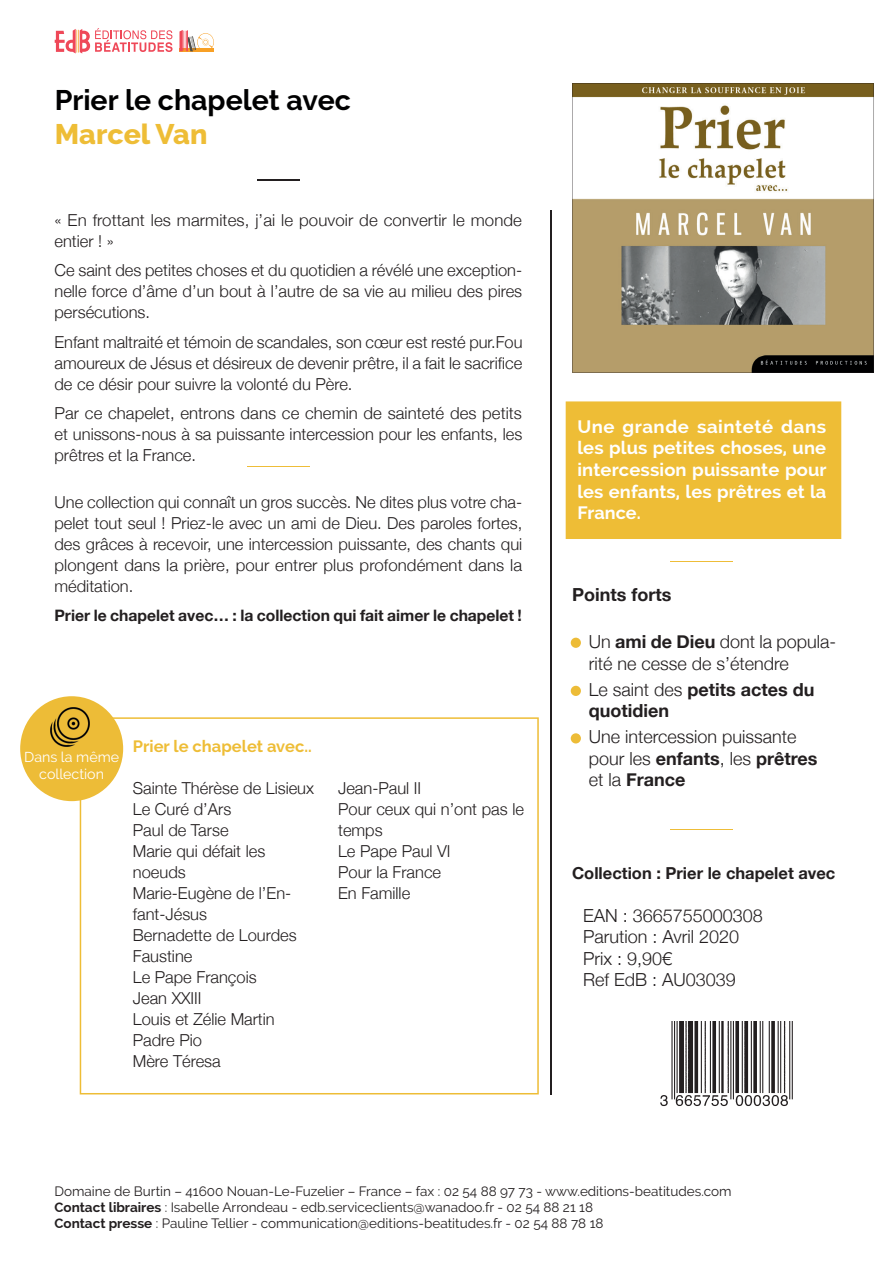
<style>
.page{position:relative;width:893px;height:1263px;background:#fff}
.page>*{position:absolute;margin:0;border:0;box-sizing:border-box;transform-origin:0 0}
.t1{font:700 28.5px "Raleway";color:#000001}
.t2{font:800 28.5px "Raleway";color:#eebd36}
.t3{font:300 18px/21.6px "Helvetica Neue";color:#231f20}
.t4{font:700 18px/21.6px "Raleway";letter-spacing:.005em;color:#fff;text-align:justify}
.t5{font:700 18px/21.6px "Helvetica Neue";color:#231f20}
.t6{font:300 16.5px/21px "Helvetica Neue";color:#231f20;text-align:justify}
.t7{font:700 16.5px "Helvetica Neue";color:#231f20}
.t8{font:700 16.5px "Raleway";color:#eebd36}
.t9{font:700 15.75px "Helvetica Neue";color:#231f20}
.t10{font:14.25px/17.1px "Raleway";color:#fff;text-align:center}
.t11{font:13.5px/16.2px "Raleway";color:#231f20}
.s1{font-weight:700}
.s2{font-weight:300}
</style>
<div class="page">
<hr style="left:550px;top:210px;width:1px;height:884px;background:#231f20">
<hr style="left:671px;top:561px;width:62px;height:1px;background:#eebd38">
<div style="left:566px;top:401px;width:275px;height:138px;background:#eebd36"></div>
<hr style="left:179px;top:49px;width:35px;height:3px;background:#f8a025">
<svg style="left:55px;top:28px;width:118px;height:26px"></svg>
<svg style="left:179px;top:30px;width:35px;height:21px"></svg>
<hr style="left:257px;top:180px;width:43px;height:1px;background:#231f20">
<hr style="left:247px;top:466px;width:63px;height:1px;background:#eebd38">
<hr style="left:671px;top:829px;width:62px;height:1px;background:#eebd38">
<svg style="left:80px;top:717px;width:459px;height:377px"></svg>
<div style="left:20px;top:696px;width:103px;height:105px;background:#edbc37;border-radius:50%"></div>
<img style="left:50px;top:707px;width:40px;height:40px">
<div style="left:571px;top:686px;width:10px;height:10px;background:#edbc37;border-radius:50%"></div>
<div style="left:571px;top:733px;width:10px;height:10px;background:#edbc37;border-radius:50%"></div>
<div style="left:571px;top:638px;width:10px;height:10px;background:#edbc37;border-radius:50%"></div>
<img style="left:660px;top:1021px;width:133px;height:85px">
<svg style="left:572px;top:83px;width:302px;height:289px"></svg>
<h1 class="t1" style="left:55px;top:84px;width:298px">Prier le chapelet avec</h1>
<h1 class="t2" style="left:55px;top:118px;width:154px">Marcel Van</h1>
<p class="t6" style="left:55px;top:208px;width:469px">« En frottant les marmites, j’ai le pouvoir de convertir le monde entier ! »</p>
<p class="t6" style="left:55px;top:259px;width:469px">Ce saint des petites choses et du quotidien a révélé une exception&shy;nelle force d’âme d’un bout à l’autre de sa vie au milieu des pires persécutions.</p>
<p class="t6" style="left:55px;top:330px;width:469px">Enfant maltraité et témoin de scandales, son cœur est resté pur.Fou amoureux de Jésus et désireux de devenir prêtre, il a fait le sacrifice de ce désir pour suivre la volonté du Père.</p>
<p class="t6" style="left:55px;top:402px;width:469px">Par ce chapelet, entrons dans ce chemin de sainteté des petits et unissons-nous à sa puissante intercession pour les enfants, les prêtres et la France.</p>
<p class="t6" style="left:55px;top:490px;width:469px">Une collection qui connaît un gros succès. Ne dites plus votre cha&shy;pelet tout seul ! Priez-le avec un ami de Dieu. Des paroles fortes, des grâces à recevoir, une intercession puissante, des chants qui plongent dans la prière, pour entrer plus profondément dans la méditation.</p>
<p class="t9" style="left:55px;top:603px;width:469px">Prier le chapelet avec… : la collection qui fait aimer le chapelet !</p>
<p class="t10" style="left:24px;top:748px;width:97px">Dans la même collection</p>
<p class="t8" style="left:133px;top:736px;width:180px">Prier le chapelet avec..</p>
<p class="t6" style="left:133px;top:776px;width:183px;text-align:left">Sainte Thérèse de Lisieux<br>Le Curé d’Ars<br>Paul de Tarse<br>Marie qui défait les noeuds<br>Marie-Eugène de l’En&shy;fant-Jésus<br>Bernadette de Lourdes<br>Faustine<br>Le Pape François<br>Jean XXIII<br>Louis et Zélie Martin<br>Padre Pio<br>Mère Téresa</p>
<p class="t6" style="left:338px;top:777px;width:187px;text-align:left">Jean-Paul II<br>Pour ceux qui n’ont pas le temps<br>Le Pape Paul VI<br>Pour la France<br>En Famille</p>
<p class="t4" style="left:577px;top:416px;width:251px">Une grande sainteté dans les plus petites choses, une intercession puissante pour les enfants, les prêtres et la France.</p>
<p class="t5" style="left:572px;top:584px;width:101px">Points forts</p>
<p class="t3" style="left:589px;top:630px;width:249px">Un <span class="s1">ami de Dieu</span> dont la popula&shy;rité ne cesse de s’étendre</p>
<p class="t5" style="left:589px;top:679px;width:227px"><span class="s2">Le saint des</span> petits actes du quotidien</p>
<p class="t3" style="left:589px;top:725px;width:230px">Une intercession puissante pour les <span class="s1">enfants</span>, les <span class="s1">prêtres </span>et la <span class="s1">France</span></p>
<p class="t7" style="left:572px;top:860px;width:265px">Collection : Prier le chapelet avec</p>
<p class="t3" style="left:583px;top:903px;width:181px">EAN : 3665755000308<br>Parution : Avril 2020<br>Prix : 9,90€<br>Ref EdB : AU03039</p>
<p class="t11" style="left:55px;top:1183px;width:679px">Domaine de Burtin – 41600 Nouan-Le-Fuzelier – France – fax : 02 54 88 97 73 - www.editions-beatitudes.com<br><span class="s1">Contact libraires</span> : Isabelle Arrondeau - edb.serviceclients@wanadoo.fr - 02 54 88 21 18<br><span class="s1">Contact presse</span> : Pauline Tellier - communication@editions-beatitudes.fr - 02 54 88 78 18</p>
</div>
